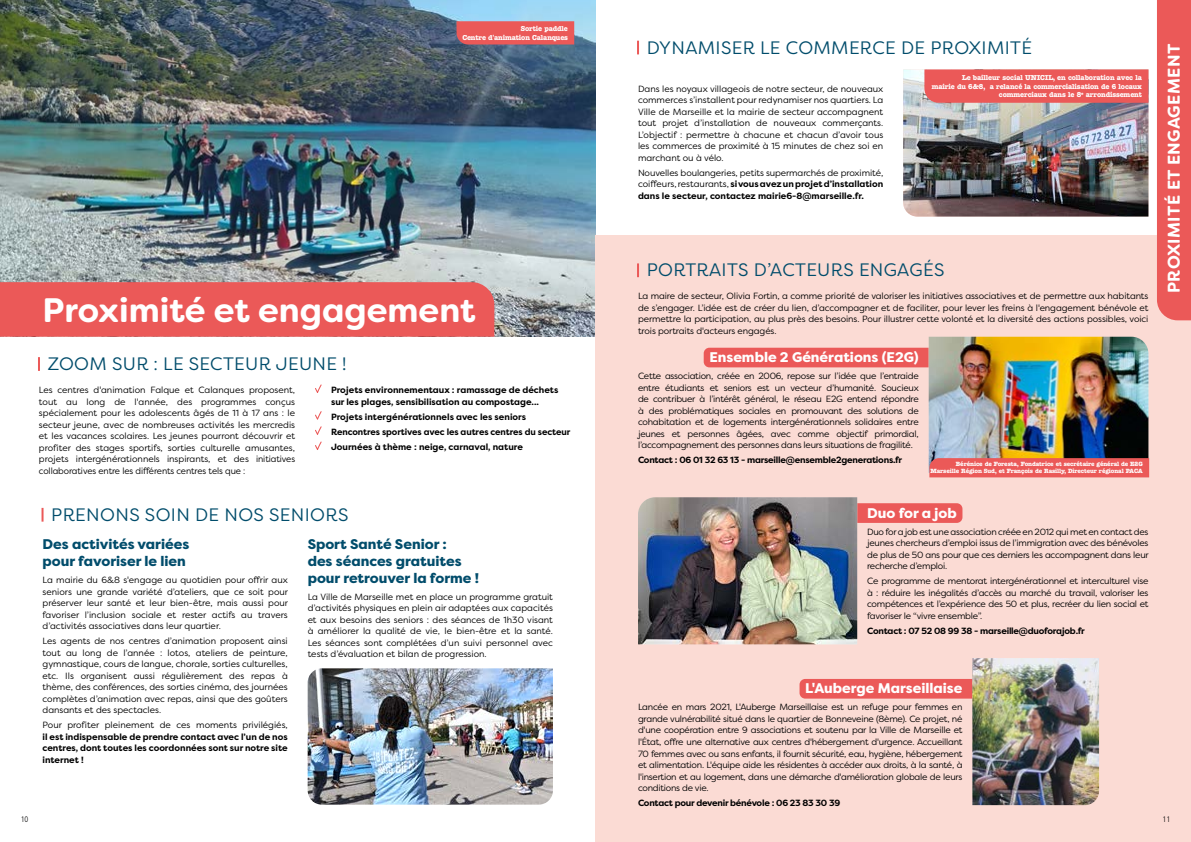
<style>
.page{position:relative;width:1191px;height:842px;background:#fff}
.page>*{position:absolute;margin:0;border:0;box-sizing:border-box;transform-origin:0 0}
.t1{font:700 34px "Filson Soft";color:#fff}
.t2{font:18px "Filson Pro";letter-spacing:.02em;color:#004c6b}
.t3{font:700 17px "Filson Soft";letter-spacing:.02em;color:#fff}
.t4{font:800 14px/16.8px "Filson Pro";color:#004c6b}
.t5{font:800 14px "Filson Pro";color:#fff}
.t6{font:9px/11.5px "Filson Pro";letter-spacing:-.01em;color:#000;text-align:justify}
.t7{font:700 9px/11.5px "Filson Pro";color:#000}
.t8{font:700 9px "Filson Pro";letter-spacing:-.025em;color:#000}
.t9{font:300 condensed 8px "Frutiger LT Std";color:#000}
.t10{font:700 7px/8.4px "American Typewriter BQ";color:#fff;text-align:right}
.t11{font:700 6px/7.2px "American Typewriter BQ";color:#fff;text-align:right}
.s1{font-weight:400}
</style>
<div class="page">
<img style="left:0;top:0;width:595px;height:337px">
<img style="left:308px;top:668px;width:245px;height:137px">
<div style="left:0;top:282px;width:494px;height:55px;background:#eb5958"></div>
<div style="left:595px;top:235px;width:596px;height:607px;background:#fbdbd4"></div>
<svg style="left:456px;top:21px;width:118px;height:24px;background:#e45a5b"></svg>
<div style="left:1157px;top:0;width:34px;height:320px;background:#eb5958"></div>
<svg style="left:38px;top:357px;width:2px;height:14px"></svg>
<svg style="left:315px;top:384px;width:7px;height:9px"></svg>
<svg style="left:315px;top:411px;width:7px;height:9px"></svg>
<svg style="left:315px;top:426px;width:7px;height:9px"></svg>
<svg style="left:315px;top:441px;width:7px;height:9px"></svg>
<svg style="left:42px;top:508px;width:2px;height:14px"></svg>
<svg style="left:637px;top:41px;width:2px;height:13px"></svg>
<svg style="left:637px;top:263px;width:2px;height:14px"></svg>
<img style="left:903px;top:69px;width:245px;height:148px">
<div style="left:703px;top:348px;width:232px;height:19px;background:#eb5958;border-radius:6px"></div>
<div style="left:799px;top:679px;width:180px;height:20px;background:#eb5958;border-radius:6px"></div>
<div style="left:850px;top:503px;width:112px;height:20px;background:#eb5958;border-radius:6px"></div>
<img style="left:972px;top:658px;width:127px;height:147px">
<img style="left:638px;top:497px;width:219px;height:147px">
<img style="left:928px;top:337px;width:221px;height:140px">
<p class="t10" style="left:462px;top:25px;width:107px">Sortie paddle<br>Centre d'animation Calanques</p>
<h1 class="t1" style="left:43px;top:289px;width:434px">Proximité et engagement</h1>
<h2 class="t2" style="left:48px;top:352px;width:300px">ZOOM SUR : LE SECTEUR JEUNE !</h2>
<p class="t6" style="left:39px;top:384px;width:258px">Les centres d'animation Falque et Calanques proposent, tout au long de l'année, des programmes conçus spécialement pour les adolescents âgés de 11 à 17 ans : le secteur jeune, avec de nombreuses activités les mercredis et les vacances scolaires. Les jeunes pourront découvrir et profiter des stages sportifs, sorties culturelle amusantes, projets intergénérationnels inspirants, et des initiatives collaboratives entre les différents centres tels que :</p>
<p class="t7" style="left:331px;top:384px;width:229px">Projets environnementaux : ramassage de déchets sur les plages, sensibilisation au compostage...</p>
<p class="t7" style="left:331px;top:409px;width:241px;line-height:15.2px">Projets intergénérationnels avec les seniors<br>Rencontres sportives avec les autres centres du secteur<br>Journées à thème : neige, carnaval, nature</p>
<h2 class="t2" style="left:51px;top:503px;width:299px">PRENONS SOIN DE NOS SENIORS</h2>
<h3 class="t4" style="left:43px;top:536px;width:148px">Des activités variées pour favoriser le lien</h3>
<p class="t6" style="left:43px;top:574px;width:247px">La mairie du 6&amp;8 s'engage au quotidien pour offrir aux seniors une grande variété d’ateliers, que ce soit pour préserver leur santé et leur bien-être, mais aussi pour favoriser l’inclusion sociale et rester actifs au travers d’activités associatives dans leur quartier.</p>
<p class="t6" style="left:43px;top:635px;width:247px">Les agents de nos centres d’animation proposent ainsi tout au long de l’année : lotos, ateliers de peinture, gymnastique, cours de langue, chorale, sorties culturelles, etc. Ils organisent aussi régulièrement des repas à thème, des conférences, des sorties cinéma, des journées complètes d’animation avec repas, ainsi que des goûters dansants et des spectacles.</p>
<p class="t6" style="left:43px;top:719px;width:247px">Pour profiter pleinement de ces moments privilégiés,</p>
<p class="t7" style="left:43px;top:731px;width:247px;text-align:justify">il est indispensable de prendre contact avec l’un de nos centres, dont toutes les coordonnées sont sur notre site internet !</p>
<h3 class="t4" style="left:308px;top:536px;width:173px">Sport Santé Senior :<br>des séances gratuites pour retrouver la forme !</h3>
<p class="t6" style="left:308px;top:591px;width:247px">La Ville de Marseille met en place un programme gratuit d’activités physiques en plein air adaptées aux capacités et aux besoins des seniors : des séances de 1h30 visant à améliorer la qualité de vie, le bien-être et la santé.<br>Les séances sont complétées d’un suivi personnel avec tests d’évaluation et bilan de progression.</p>
<h2 class="t2" style="left:646px;top:36px;width:387px">DYNAMISER LE COMMERCE DE PROXIMITÉ</h2>
<p class="t6" style="left:638px;top:83px;width:247px">Dans les noyaux villageois de notre secteur, de nouveaux commerces s’installent pour redynamiser nos quartiers. La Ville de Marseille et la mairie de secteur accompagnent tout projet d’installation de nouveaux commerçants.<br>L’objectif : permettre à chacune et chacun d’avoir tous les commerces de proximité à 15 minutes de chez soi en marchant ou à vélo.</p>
<p class="t7" style="left:638px;top:167px;width:247px;text-align:justify"><span class="s1">Nouvelles boulangeries, petits supermarchés de proximité, coiffeurs, restaurants,</span> si vous avez un projet d’installation dans le secteur, contactez mairie6-8@marseille.fr.</p>
<p class="t10" style="left:932px;top:74px;width:211px">Le bailleur social UNICIL, en collaboration avec la<br>mairie du 6&amp;8, a relancé la commercialisation de 6 locaux commerciaux dans le 8<sup>e</sup> arrondissement</p>
<h2 class="t2" style="left:646px;top:258px;width:299px">PORTRAITS D’ACTEURS ENGAGÉS</h2>
<p class="t6" style="left:638px;top:290px;width:512px">La maire de secteur, Olivia Fortin, a comme priorité de valoriser les initiatives associatives et de permettre aux habitants de s’engager. L’idée est de créer du lien, d’accompagner et de faciliter, pour lever les freins à l'engagement bénévole et permettre la participation, au plus près des besoins. Pour illustrer cette volonté et la diversité des actions possibles, voici trois portraits d'acteurs engagés.</p>
<h3 class="t5" style="left:709px;top:348px;width:211px">Ensemble 2 Générations (E2G)</h3>
<p class="t6" style="left:638px;top:370px;width:282px">Cette association, créée en 2006, repose sur l’idée que l’entraide entre étudiants et seniors est un vecteur d’humanité. Soucieux de contribuer à l’intérêt général, le réseau E2G entend répondre à des problématiques sociales en promouvant des solutions de cohabitation et de logements intergénérationnels solidaires entre jeunes et personnes âgées, avec comme objectif primordial, l’accompagnement des personnes dans leurs situations de fragilité.</p>
<p class="t8" style="left:638px;top:455px;width:266px">Contact : 06 01 32 63 13 - marseille@ensemble2generations.fr</p>
<p class="t11" style="left:930px;top:461px;width:214px">Bérénice de Foresta, Fondatrice et secrétaire général de E2G<br>Marseille Région Sud, et François de Rasilly, Directeur régional PACA</p>
<h3 class="t5" style="left:867px;top:504px;width:91px">Duo for a job</h3>
<p class="t6" style="left:867px;top:526px;width:283px">Duo for a job est une association créée en 2012 qui met en contact des jeunes chercheurs d’emploi issus de l’immigration avec des bénévoles de plus de 50 ans pour que ces derniers les accompagnent dans leur recherche d’emploi.</p>
<p class="t6" style="left:867px;top:575px;width:283px">Ce programme de mentorat intergénérationnel et interculturel vise à : réduire les inégalités d’accès au marché du travail, valoriser les compétences et l’expérience des 50 et plus, recréer du lien social et favoriser le “vivre ensemble”.</p>
<p class="t8" style="left:867px;top:625px;width:219px">Contact : 07 52 08 99 38 - marseille@duoforajob.fr</p>
<h3 class="t3" style="left:1162px;top:293px;width:250px;rotate:-90deg">PROXIMITÉ ET ENGAGEMENT</h3>
<h3 class="t5" style="left:805px;top:680px;width:159px">L'Auberge Marseillaise</h3>
<p class="t6" style="left:638px;top:701px;width:326px">Lancée en mars 2021, L'Auberge Marseillaise est un refuge pour femmes en grande vulnérabilité situé dans le quartier de Bonneveine (8ème). Ce projet, né d'une coopération entre 9 associations et soutenu par la Ville de Marseille et l'État, offre une alternative aux centres d'hébergement d'urgence. Accueillant 70 femmes avec ou sans enfants, il fournit sécurité, eau, hygiène, hébergement et alimentation. L'équipe aide les résidentes à accéder aux droits, à la santé, à l'insertion et au logement, dans une démarche d'amélioration globale de leurs conditions de vie.</p>
<p class="t8" style="left:638px;top:797px;width:204px">Contact pour devenir bénévole : 06 23 83 30 39</p>
<p class="t9" style="left:21px;top:814px;width:9px">10</p>
<p class="t9" style="left:1162px;top:814px;width:9px">11</p>
</div>
